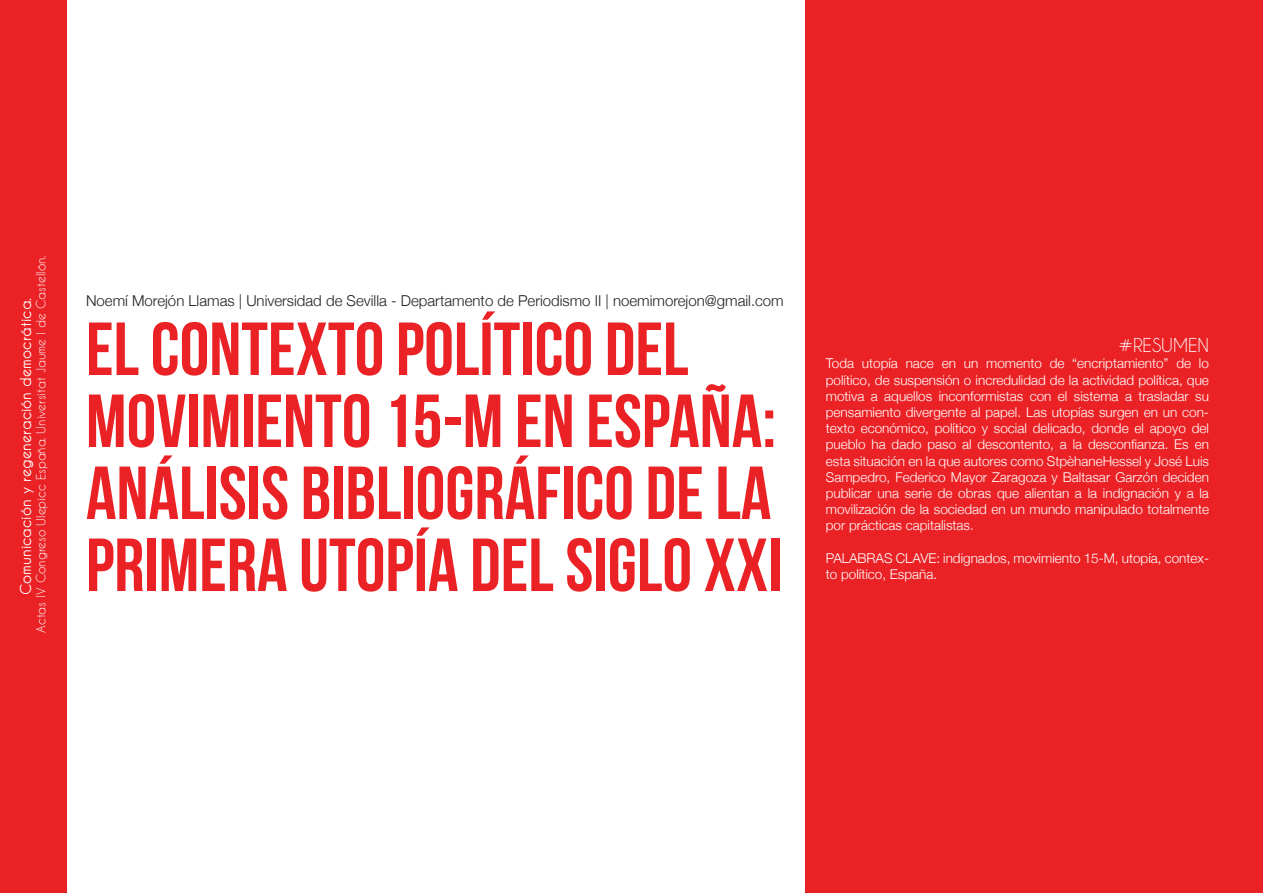
<style>
.page{position:relative;width:1263px;height:893px;background:#fff}
.page>*{position:absolute;margin:0;border:0;box-sizing:border-box;transform-origin:0 0}
.t1{font:75px/72px "Bebas Neue";color:#eb2225}
.t2{font:18px "Caviar Dreams";color:#fff}
.t3{font:300 15px "Helvetica Neue";color:#231f20}
.t4{font:700 15px "Caviar Dreams";color:#fff}
.t5{font:300 13.5px/16.2px "Helvetica Neue";color:#fff;text-align:justify}
.t6{font:12px "Caviar Dreams";color:#fff}
</style>
<div class="page">
<div style="left:0;top:0;width:67px;height:893px;background:#eb2225"></div>
<div style="left:805px;top:0;width:458px;height:893px;background:#eb2225"></div>
<p class="t6" style="left:34px;top:633px;width:379px;rotate:-90deg">Actas IV Congreso Ulepicc España. Universitat Jaume I de Castellón.</p>
<p class="t4" style="left:17px;top:595px;width:299px;rotate:-90deg">Comunicación y regeneración democrática.</p>
<p class="t3" style="left:86px;top:291px;width:699px">Noemí Morejón Llamas | Universidad de Sevilla - Departamento de Periodismo II | noemimorejon@gmail.com</p>
<p class="t1" style="left:86px;top:312px;width:698px">EL CONTEXTO POLÍTICO DEL<br>MOVIMIENTO 15-M EN ESPAÑA:<br>ANÁLISIS BIBLIOGRÁFICO DE LA<br>PRIMERA UTOPÍA DEL SIGLO XXI</p>
<p class="t2" style="left:1118px;top:335px;width:92px">#RESUMEN</p>
<p class="t5" style="left:826px;top:355px;width:385px">Toda utopía nace en un momento de “encriptamiento” de lo político, de suspensión o incredulidad de la actividad política, que motiva a aquellos inconformistas con el sistema a trasladar su pensamiento divergente al papel. Las utopías surgen en un con&shy;texto económico, político y social delicado, donde el apoyo del pueblo ha dado paso al descontento, a la desconfianza. Es en esta situación en la que autores como StpèhaneHessel y José Luis Sampedro, Federico Mayor Zaragoza y Baltasar Garzón deciden publicar una serie de obras que alientan a la indignación y a la movilización de la sociedad en un mundo manipulado totalmente por prácticas capitalistas.</p>
<p class="t5" style="left:826px;top:550px;width:385px">PALABRAS CLAVE: indignados, movimiento 15-M, utopía, contex&shy;to político, España.</p>
</div>
